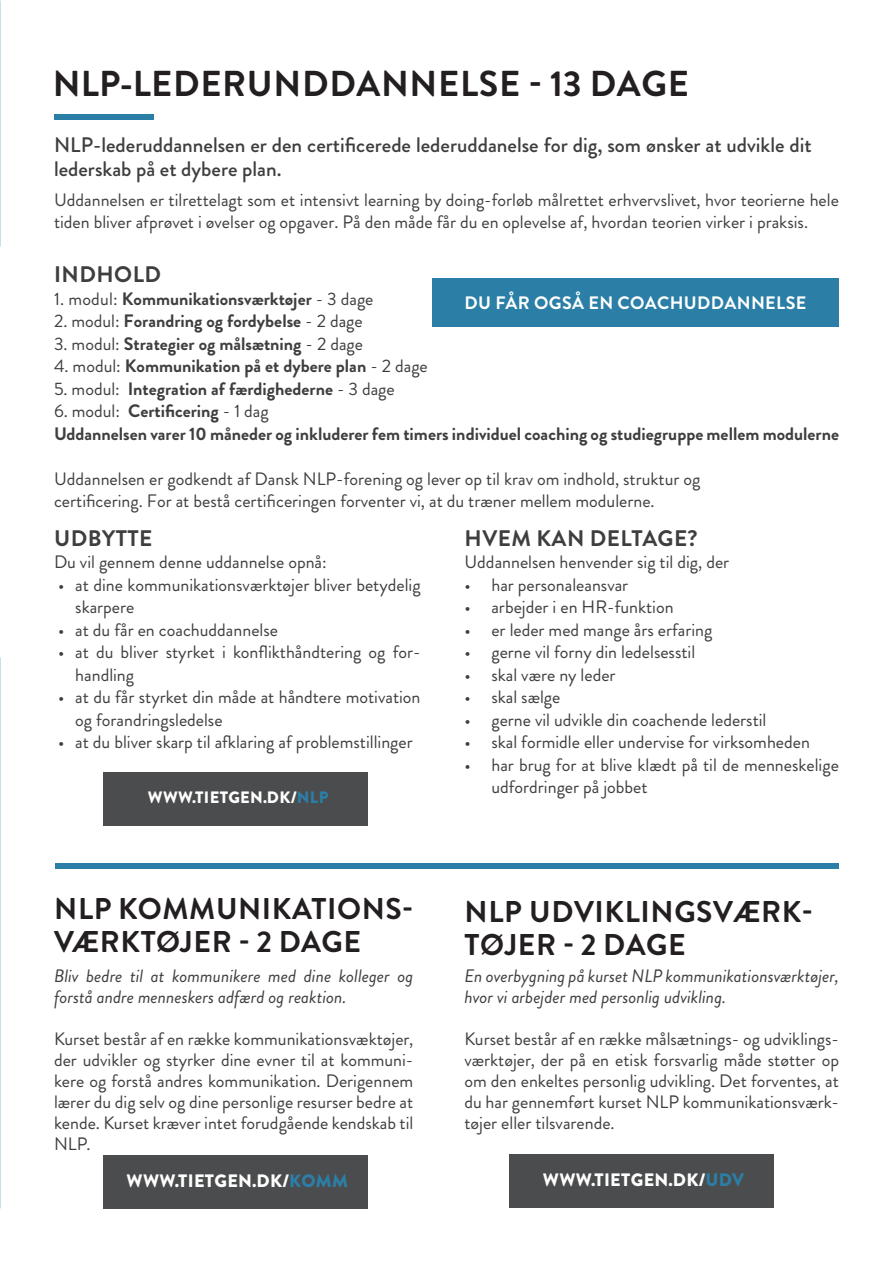
<style>
.page{position:relative;width:893px;height:1263px;background:#fff}
.page>*{position:absolute;margin:0;border:0;box-sizing:border-box;transform-origin:0 0}
.t1{font:700 36px "Brandon Grotesque";letter-spacing:.02em;color:#231f20}
.t2{font:700 30px/33px "Brandon Grotesque";letter-spacing:.02em;color:#231f20}
.Paragraph_Style_1{font:700 22.5px "Brandon Grotesque";letter-spacing:.02em;color:#3e3e3f}
.t3{font:500 21px/24px "Brandon Grotesque";color:#3e3e3f}
.Paragraph_Style_1-2{font:18px/21px "Brandon Grotesque";color:#3e3e3f}
.t4{font:700 18px "Brandon Grotesque";color:#3e3e3f}
.t5{font:italic 18px/21px "Brandon Grotesque";color:#3e3e3f}
.t6{font:900 18px "Brandon Grotesque";letter-spacing:.02em;color:#fff}
.t7{font:700 18px "Brandon Grotesque";letter-spacing:.02em;color:#fff}
.t8{font:900 16.5px "Brandon Grotesque";letter-spacing:.02em;color:#fff}
.s1{font-weight:400}
.s2{font-weight:700}
.s3{color:#2b7fa7}
</style>
<div class="page">
<div style="left:509px;top:1154px;width:265px;height:54px;background:#4b4c4d"></div>
<div style="left:54px;top:114px;width:100px;height:6px;background:#2b7fa7"></div>
<div style="left:55px;top:863px;width:100px;height:6px;background:#2b7fa7"></div>
<div style="left:155px;top:863px;width:100px;height:6px;background:#2b7fa7"></div>
<div style="left:255px;top:863px;width:100px;height:6px;background:#2b7fa7"></div>
<div style="left:347px;top:863px;width:99px;height:6px;background:#2b7fa7"></div>
<div style="left:446px;top:863px;width:100px;height:6px;background:#2b7fa7"></div>
<div style="left:482px;top:863px;width:100px;height:6px;background:#2b7fa7"></div>
<div style="left:555px;top:863px;width:100px;height:6px;background:#2b7fa7"></div>
<div style="left:647px;top:863px;width:100px;height:6px;background:#2b7fa7"></div>
<div style="left:739px;top:863px;width:100px;height:6px;background:#2b7fa7"></div>
<div style="left:432px;top:279px;width:407px;height:48px;background:#2b7fa7"></div>
<div style="left:104px;top:1155px;width:264px;height:54px;background:#4b4c4d"></div>
<div style="left:103px;top:772px;width:265px;height:53px;background:#4b4c4d"></div>
<p class="t1" style="left:53px;top:58px;width:638px">NLP-LEDERUNDDANNELSE - 13 DAGE</p>
<p class="t3" style="left:54px;top:133px;width:759px">NLP-lederuddannelsen er den certificerede lederuddanelse for dig, som ønsker at udvikle dit lederskab på et dybere plan.</p>
<p class="Paragraph_Style_1-2" style="left:54px;top:188px;width:786px;line-height:22.5px">Uddannelsen er tilrettelagt som et intensivt learning by doing-forløb målrettet erhvervslivet, hvor teorierne hele tiden bliver afprøvet i øvelser og opgaver. På den måde får du en oplevelse af, hvordan teorien virker i praksis.</p>
<p class="Paragraph_Style_1" style="left:54px;top:259px;width:109px">INDHOLD</p>
<p class="t4" style="left:54px;top:286px;width:321px"><span class="s1">1. modul:</span> Kommunikationsværktøjer <span class="s1">- 3 dage</span></p>
<p class="t4" style="left:54px;top:308px;width:310px"><span class="s1">2. modul:</span> Forandring og fordybelse <span class="s1">- 2 dage</span></p>
<p class="t4" style="left:54px;top:331px;width:311px"><span class="s1">3. modul:</span> Strategier og målsætning <span class="s1">- 2 dage</span></p>
<p class="t4" style="left:54px;top:353px;width:375px"><span class="s1">4. modul:</span> Kommunikation på et dybere plan <span class="s1">- 2 dage</span></p>
<p class="t4" style="left:54px;top:376px;width:342px"><span class="s1">5. modul:</span> Integration af færdighederne <span class="s1">- 3 dage</span></p>
<p class="Paragraph_Style_1-2" style="left:54px;top:401px;width:216px">6. modul: <span class="s2">Certificering</span> - 1 dag</p>
<p class="t4" style="left:54px;top:421px;width:786px">Uddannelsen varer 10 måneder og inkluderer fem timers individuel coaching og studiegruppe mellem modulerne</p>
<p class="Paragraph_Style_1-2" style="left:54px;top:468px;width:648px">Uddannelsen er godkendt af Dansk NLP-forening og lever op til krav om indhold, struktur og</p>
<p class="Paragraph_Style_1-2" style="left:54px;top:491px;width:602px">certificering. For at bestå certificeringen forventer vi, at du træner mellem modulerne.</p>
<p class="Paragraph_Style_1" style="left:54px;top:522px;width:100px">UDBYTTE</p>
<p class="Paragraph_Style_1-2" style="left:54px;top:552px;width:274px">Du vil gennem denne uddannelse opnå:</p>
<p class="Paragraph_Style_1-2" style="left:75px;top:573px;width:347px;line-height:22.5px;text-indent:-17px">• at dine kommunikationsværktøjer bliver betydelig skarpere</p>
<p class="Paragraph_Style_1-2" style="left:58px;top:619px;width:221px">• at du får en coachuddannelse</p>
<p class="Paragraph_Style_1-2" style="left:75px;top:641px;width:347px;line-height:22.5px;text-indent:-17px">• at du bliver styrket i konflikthåndtering og for&shy;handling</p>
<p class="Paragraph_Style_1-2" style="left:75px;top:686px;width:347px;line-height:22.5px;text-indent:-17px">• at du får styrket din måde at håndtere motivation og forandringsledelse</p>
<p class="Paragraph_Style_1-2" style="left:58px;top:732px;width:356px">• at du bliver skarp til afklaring af problemstillinger</p>
<p class="t7" style="left:464px;top:290px;width:343px">DU FÅR OGSÅ EN COACHUDDANNELSE</p>
<p class="Paragraph_Style_1" style="left:465px;top:522px;width:235px">HVEM KAN DELTAGE?</p>
<p class="Paragraph_Style_1-2" style="left:464px;top:552px;width:266px">Uddannelsen henvender sig til dig, der</p>
<p class="Paragraph_Style_1-2" style="left:464px;top:574px;width:165px">• har personaleansvar</p>
<p class="Paragraph_Style_1-2" style="left:464px;top:597px;width:211px">• arbejder i en HR-funktion</p>
<p class="Paragraph_Style_1-2" style="left:464px;top:619px;width:249px">• er leder med mange års erfaring</p>
<p class="Paragraph_Style_1-2" style="left:464px;top:642px;width:232px">• gerne vil forny din ledelsesstil</p>
<p class="Paragraph_Style_1-2" style="left:464px;top:664px;width:153px">• skal være ny leder</p>
<p class="Paragraph_Style_1-2" style="left:464px;top:687px;width:98px">• skal sælge</p>
<p class="Paragraph_Style_1-2" style="left:464px;top:709px;width:304px">• gerne vil udvikle din coachende lederstil</p>
<p class="Paragraph_Style_1-2" style="left:464px;top:732px;width:347px">• skal formidle eller undervise for virksomheden</p>
<p class="Paragraph_Style_1-2" style="left:491px;top:753px;width:349px;line-height:22.5px;text-indent:-27px">• har brug for at blive klædt på til de menneskelige udfordringer på jobbet</p>
<p class="t8" style="left:148px;top:785px;width:182px">WWW.TIETGEN.DK/<span class="s3">NLP</span></p>
<p class="t2" style="left:54px;top:892px;width:361px">NLP KOMMUNIKATIONS-</p>
<p class="t2" style="left:54px;top:925px;width:309px">VÆRKTØJER - 2 DAGE</p>
<p class="t5" style="left:54px;top:966px;width:361px">Bliv bedre til at kommunikere med dine kolleger og forstå andre menneskers adfærd og reaktion.</p>
<p class="Paragraph_Style_1-2" style="left:54px;top:1029px;width:361px;text-align:justify">Kurset består af en række kommunikationsvæktøjer, der udvikler og styrker dine evner til at kommuni&shy;kere og forstå andres kommunikation. Derigennem lærer du dig selv og dine personlige resurser bedre at kende. Kurset kræver intet forudgående kendskab til NLP.</p>
<p class="t6" style="left:127px;top:1168px;width:223px">WWW.TIETGEN.DK/<span class="s3">KOMM</span></p>
<p class="t2" style="left:465px;top:895px;width:350px">NLP UDVIKLINGSVÆRK-<br>TØJER - 2 DAGE</p>
<p class="t5" style="left:464px;top:966px;width:376px">En overbygning på kurset NLP kommunikationsværktøjer, hvor vi arbejder med personlig udvikling.</p>
<p class="Paragraph_Style_1-2" style="left:464px;top:1029px;width:376px;text-align:justify">Kurset består af en række målsætnings- og udviklings&shy;værktøjer, der på en etisk forsvarlig måde støtter op om den enkeltes personlig udvikling. Det forventes, at du har gennemført kurset NLP kommunikationsværk&shy;tøjer eller tilsvarende.</p>
<p class="t6" style="left:543px;top:1167px;width:203px">WWW.TIETGEN.DK/<span class="s3">UDV</span></p>
</div>
